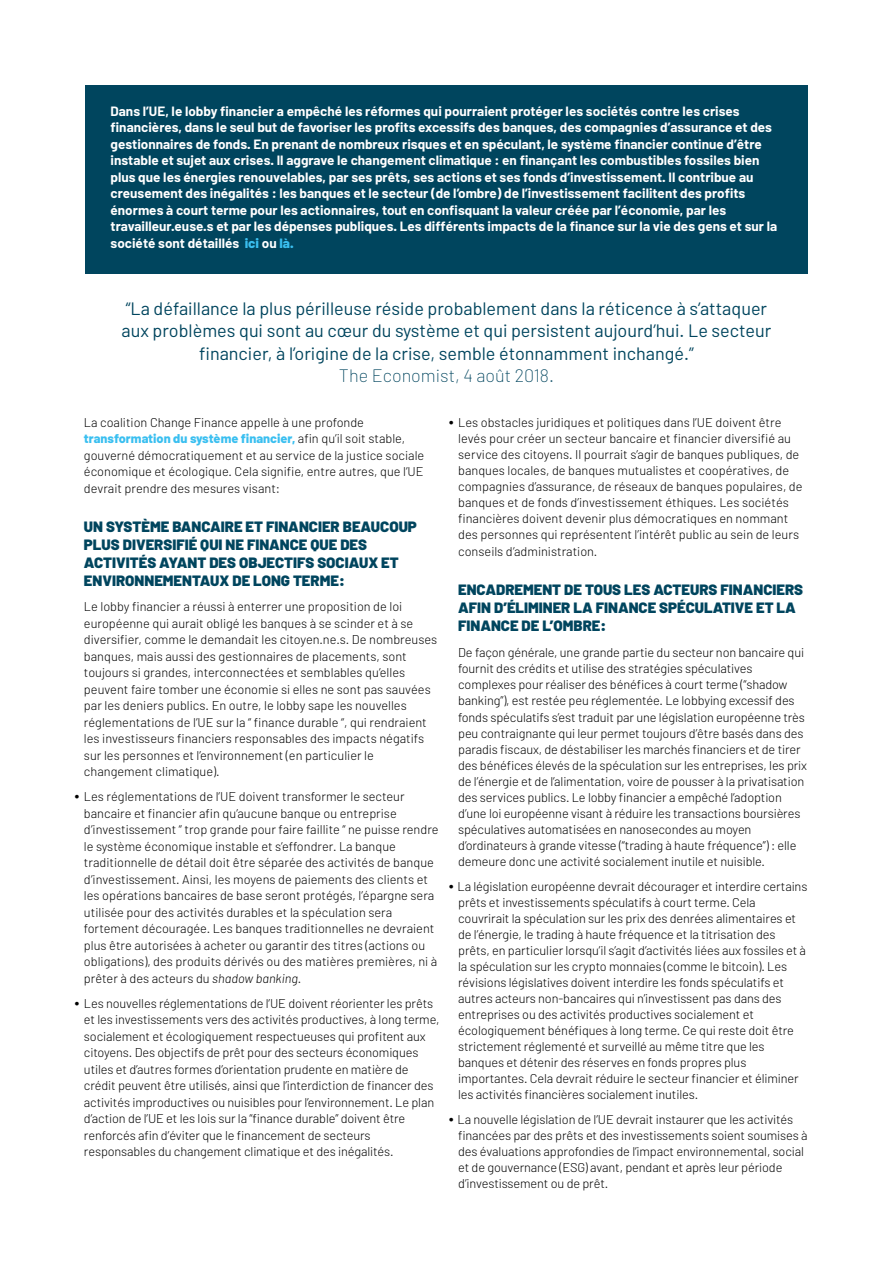
<style>
.page{position:relative;width:893px;height:1263px;background:#fff}
.page>*{position:absolute;margin:0;border:0;box-sizing:border-box;transform-origin:0 0}
.t1{font:18px/22.5px "Barlow";color:#00455e;text-align:center}
.t2{font:200 18px "Barlow";color:#00455e}
.t3{font:900 15px/18px "Barlow";color:#00455e}
.t4{font:700 13.5px/16.5px "Barlow";color:#fff}
.t5{font:300 12.75px/16.5px "Barlow";letter-spacing:-.01em;color:#000}
.s1{font-weight:800;color:#3abff0}
.s2{font-size:16.5px}
.s3{font-style:italic}
</style>
<div class="page">
<div style="left:85px;top:85px;width:723px;height:188px;background:#00455e"></div>
<p class="t4" style="left:111px;top:102px;width:668px">Dans l’UE, le lobby financier a empêché les réformes qui pourraient protéger les sociétés contre les crises financières, dans le seul but de favoriser les profits excessifs des banques, des compagnies d’assurance et des gestionnaires de fonds. En prenant de nombreux risques et en spéculant, le système financier continue d’être instable et sujet aux crises. Il aggrave le changement climatique : en finançant les combustibles fossiles bien plus que les énergies renouvelables, par ses prêts, ses actions et ses fonds d’investissement. Il contribue au creusement des inégalités : les banques et le secteur (de l’ombre) de l’investissement facilitent des profits énormes à court terme pour les actionnaires, tout en confisquant la valeur créée par l’économie, par les travailleur.euse.s et par les dépenses publiques. Les différents impacts de la finance sur la vie des gens et sur la société sont détaillés <span class="s1">ici</span> ou <span class="s1">là.</span></p>
<p class="t1" style="left:122px;top:296px;width:651px">“La défaillance la plus périlleuse réside probablement dans la réticence à s’attaquer aux problèmes qui sont au cœur du système et qui persistent aujourd’hui. Le secteur financier, à l’origine de la crise, semble étonnamment inchangé.”</p>
<h1 class="t2" style="left:339px;top:364px;width:217px">The Economist, 4 août 2018.</h1>
<p class="t5" style="left:84px;top:414px;width:342px">La coalition Change Finance appelle à une profonde <span class="s1">transformation du système financier,</span> afin qu’il soit stable, gouverné démocratiquement et au service de la justice sociale économique et écologique. Cela signifie, entre autres, que l’UE devrait prendre des mesures visant:</p>
<p class="t3" style="left:84px;top:518px;width:334px">UN SYSTÈME BANCAIRE ET FINANCIER BEAUCOUP PLUS DIVERSIFIÉ QUI NE FINANCE QUE DES ACTIVITÉS AYANT DES OBJECTIFS SOCIAUX ET ENVIRONNEMENTAUX DE LONG TERME:</p>
<p class="t5" style="left:84px;top:598px;width:355px">Le lobby financier a réussi à enterrer une proposition de loi européenne qui aurait obligé les banques à se scinder et à se diversifier, comme le demandait les citoyen.ne.s. De nombreuses banques, mais aussi des gestionnaires de placements, sont toujours si grandes, interconnectées et semblables qu’elles peuvent faire tomber une économie si elles ne sont pas sauvées par les deniers publics. En outre, le lobby sape les nouvelles réglementations de l’UE sur la “ finance durable “, qui rendraient les investisseurs financiers responsables des impacts négatifs sur les personnes et l’environnement (en particulier le changement climatique).</p>
<p class="t5" style="left:84px;top:788px;width:356px;text-indent:-10px"><span class="s2">•</span> Les réglementations de l’UE doivent transformer le secteur bancaire et financier afin qu’aucune banque ou entreprise d’investissement “ trop grande pour faire faillite “ ne puisse rendre le système économique instable et s’effondrer. La banque traditionnelle de détail doit être séparée des activités de banque d’investissement. Ainsi, les moyens de paiements des clients et les opérations bancaires de base seront protégés, l’épargne sera utilisée pour des activités durables et la spéculation sera fortement découragée. Les banques traditionnelles ne devraient plus être autorisées à acheter ou garantir des titres (actions ou obligations), des produits dérivés ou des matières premières, ni à prêter à des acteurs du <span class="s3">shadow banking</span>.</p>
<p class="t5" style="left:84px;top:994px;width:357px;text-indent:-9px"><span class="s2">•</span> Les nouvelles réglementations de l’UE doivent réorienter les prêts et les investissements vers des activités productives, à long terme, socialement et écologiquement respectueuses qui profitent aux citoyens. Des objectifs de prêt pour des secteurs économiques utiles et d’autres formes d’orientation prudente en matière de crédit peuvent être utilisés, ainsi que l’interdiction de financer des activités improductives ou nuisibles pour l’environnement. Le plan d’action de l’UE et les lois sur la “finance durable” doivent être renforcés afin d’éviter que le financement de secteurs responsables du changement climatique et des inégalités.</p>
<p class="t5" style="left:458px;top:414px;width:346px;line-height:16px;text-indent:-9px"><span class="s2">•</span> Les obstacles juridiques et politiques dans l’UE doivent être levés pour créer un secteur bancaire et financier diversifié au service des citoyens. Il pourrait s’agir de banques publiques, de banques locales, de banques mutualistes et coopératives, de compagnies d’assurance, de réseaux de banques populaires, de banques et de fonds d’investissement éthiques. Les sociétés financières doivent devenir plus démocratiques en nommant des personnes qui représentent l’intérêt public au sein de leurs conseils d’administration.</p>
<p class="t3" style="left:458px;top:580px;width:346px">ENCADREMENT DE TOUS LES ACTEURS FINANCIERS<br>AFIN D’ÉLIMINER LA FINANCE SPÉCULATIVE ET LA<br>FINANCE DE L’OMBRE:</p>
<p class="t5" style="left:458px;top:644px;width:350px;line-height:16px">De façon générale, une grande partie du secteur non bancaire qui fournit des crédits et utilise des stratégies spéculatives complexes pour réaliser des bénéfices à court terme (“shadow banking”), est restée peu réglementée. Le lobbying excessif des fonds spéculatifs s’est traduit par une législation européenne très peu contraignante qui leur permet toujours d’être basés dans des paradis fiscaux, de déstabiliser les marchés financiers et de tirer des bénéfices élevés de la spéculation sur les entreprises, les prix de l’énergie et de l’alimentation, voire de pousser à la privatisation des services publics. Le lobby financier a empêché l’adoption d’une loi européenne visant à réduire les transactions boursières spéculatives automatisées en nanosecondes au moyen d’ordinateurs à grande vitesse (“trading à haute fréquence”) : elle demeure donc une activité socialement inutile et nuisible.</p>
<p class="t5" style="left:458px;top:877px;width:351px;line-height:16px;text-indent:-9px"><span class="s2">•</span> La législation européenne devrait décourager et interdire certains prêts et investissements spéculatifs à court terme. Cela couvrirait la spéculation sur les prix des denrées alimentaires et de l’énergie, le trading à haute fréquence et la titrisation des prêts, en particulier lorsqu’il s’agit d’activités liées aux fossiles et à la spéculation sur les crypto monnaies (comme le bitcoin). Les révisions législatives doivent interdire les fonds spéculatifs et autres acteurs non-bancaires qui n’investissent pas dans des entreprises ou des activités productives socialement et écologiquement bénéfiques à long terme. Ce qui reste doit être strictement réglementé et surveillé au même titre que les banques et détenir des réserves en fonds propres plus importantes. Cela devrait réduire le secteur financier et éliminer les activités financières socialement inutiles.</p>
<p class="t5" style="left:458px;top:1111px;width:351px;text-indent:-9px"><span class="s2">•</span> La nouvelle législation de l’UE devrait instaurer que les activités financées par des prêts et des investissements soient soumises à des évaluations approfondies de l’impact environnemental, social et de gouvernance (ESG) avant, pendant et après leur période d’investissement ou de prêt.</p>
</div>
